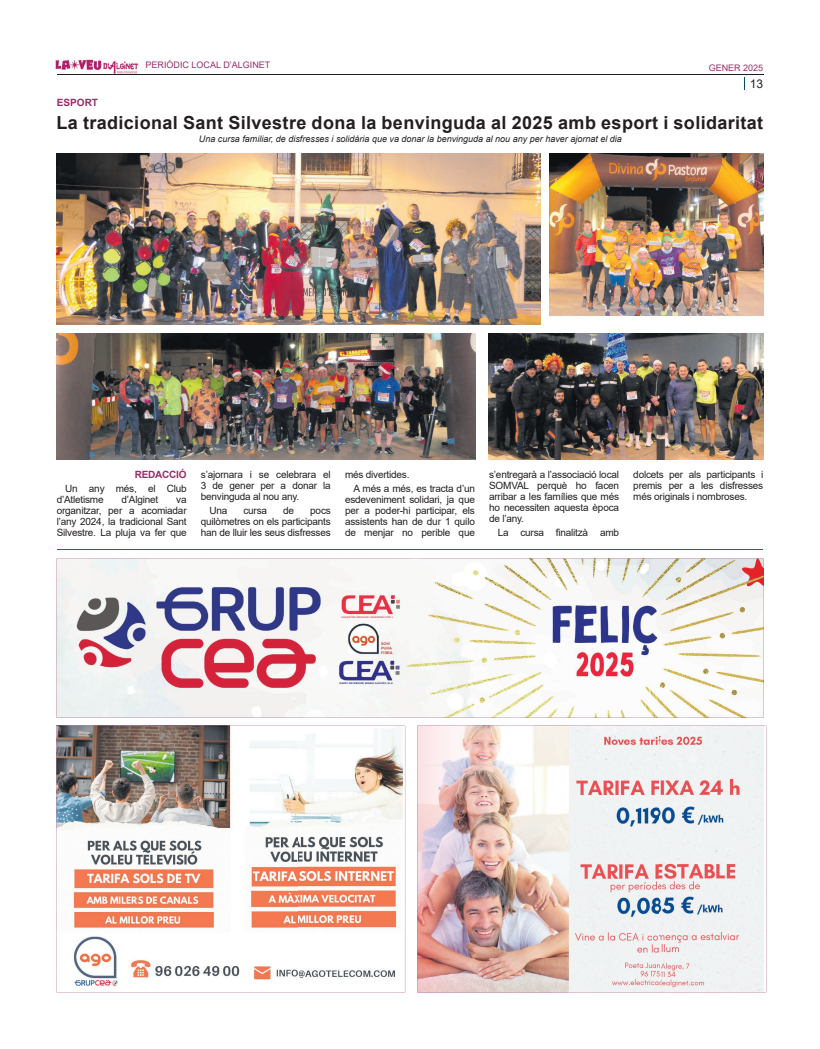
<style>
.page{position:relative;width:820px;height:1049px;background:#fff}
.page>*{position:absolute;margin:0;border:0;box-sizing:border-box;transform-origin:0 0}
.t1{font:700 18px "Arial";letter-spacing:.02em;color:#231f20}
.t2{font:12px "Arial";color:#231f20}
.t3{font:10px/11px "Arial";letter-spacing:-.02em;color:#231f20;text-align:justify}
.t4{font:700 10px "Arial";letter-spacing:-.02em;color:#992d68}
.t5{font:italic 9px "Arial";color:#231f20}
.t6{font:9px "Arial";color:#992d68}
</style>
<div class="page">
<hr style="left:57px;top:74px;width:706px;height:1px;background:#231f20">
<svg style="left:744px;top:77px;width:1px;height:13px"></svg>
<img style="left:55px;top:59px;width:84px;height:14px">
<svg style="left:57px;top:558px;width:706px;height:160px;fill:#f6f5f4"></svg>
<hr style="left:57px;top:549px;width:706px;height:1px;background:#992d68">
<img style="left:57px;top:726px;width:348px;height:266px">
<img style="left:417px;top:726px;width:347px;height:266px">
<img style="left:57px;top:153px;width:483px;height:171px">
<img style="left:488px;top:333px;width:275px;height:126px">
<img style="left:57px;top:333px;width:418px;height:126px">
<img style="left:549px;top:153px;width:214px;height:162px">
<p class="t6" style="left:145px;top:58px;width:126px">PERIÒDIC LOCAL D’ALGINET</p>
<p class="t6" style="left:708px;top:61px;width:56px">GENER 2025</p>
<p class="t4" style="left:57px;top:95px;width:43px">ESPORT</p>
<p class="t2" style="left:749px;top:75px;width:15px">13</p>
<h1 class="t1" style="left:56px;top:110px;width:708px">La tradicional Sant Silvestre dona la benvinguda al 2025 amb esport i solidaritat</h1>
<p class="t5" style="left:199px;top:133px;width:424px">Una cursa familiar, de disfresses i solidària que va donar la benvinguda al nou any per haver ajornat el dia</p>
<p class="t4" style="left:135px;top:467px;width:53px">REDACCIÓ</p>
<p class="t3" style="left:57px;top:483px;width:131px;text-indent:8px">Un any més, el Club d’Atletisme</p>
<p class="t3" style="left:121px;top:494px;width:38px">d’Alginet</p>
<p class="t3" style="left:57px;top:494px;width:131px;text-indent:119px">va organitzar, per a acomiadar l’any 2024, la tradicional Sant Silvestre. La pluja va fer que</p>
<p class="t3" style="left:201px;top:469px;width:131px">s’ajornara i se celebrara el 3 de gener per a donar la benvinguda al nou any.</p>
<p class="t3" style="left:209px;top:505px;width:19px">Una</p>
<p class="t3" style="left:243px;top:505px;width:25px">cursa</p>
<p class="t3" style="left:283px;top:505px;width:12px">de</p>
<p class="t3" style="left:201px;top:505px;width:131px;text-indent:109px">pocs quilòmetres on els participants han de lluir les seus disfresses</p>
<p class="t3" style="left:353px;top:467px;width:123px;line-height:14px;text-indent:-8px">més divertides.<br>A més a més, es tracta d’un</p>
<p class="t3" style="left:345px;top:494px;width:131px">esdeveniment solidari, ja que per a poder-hi participar, els assistents han de dur 1 quilo de menjar no perible que</p>
<p class="t3" style="left:489px;top:469px;width:131px">s’entregarà a l’associació local SOMVAL perquè ho facen arribar a les famílies que més ho necessiten aquesta època de l’any.</p>
<p class="t3" style="left:497px;top:527px;width:123px">La cursa finalitzà amb</p>
<p class="t3" style="left:633px;top:469px;width:131px">dolcets per als participants i premis per a les disfresses més originals i nombroses.</p>
</div>
